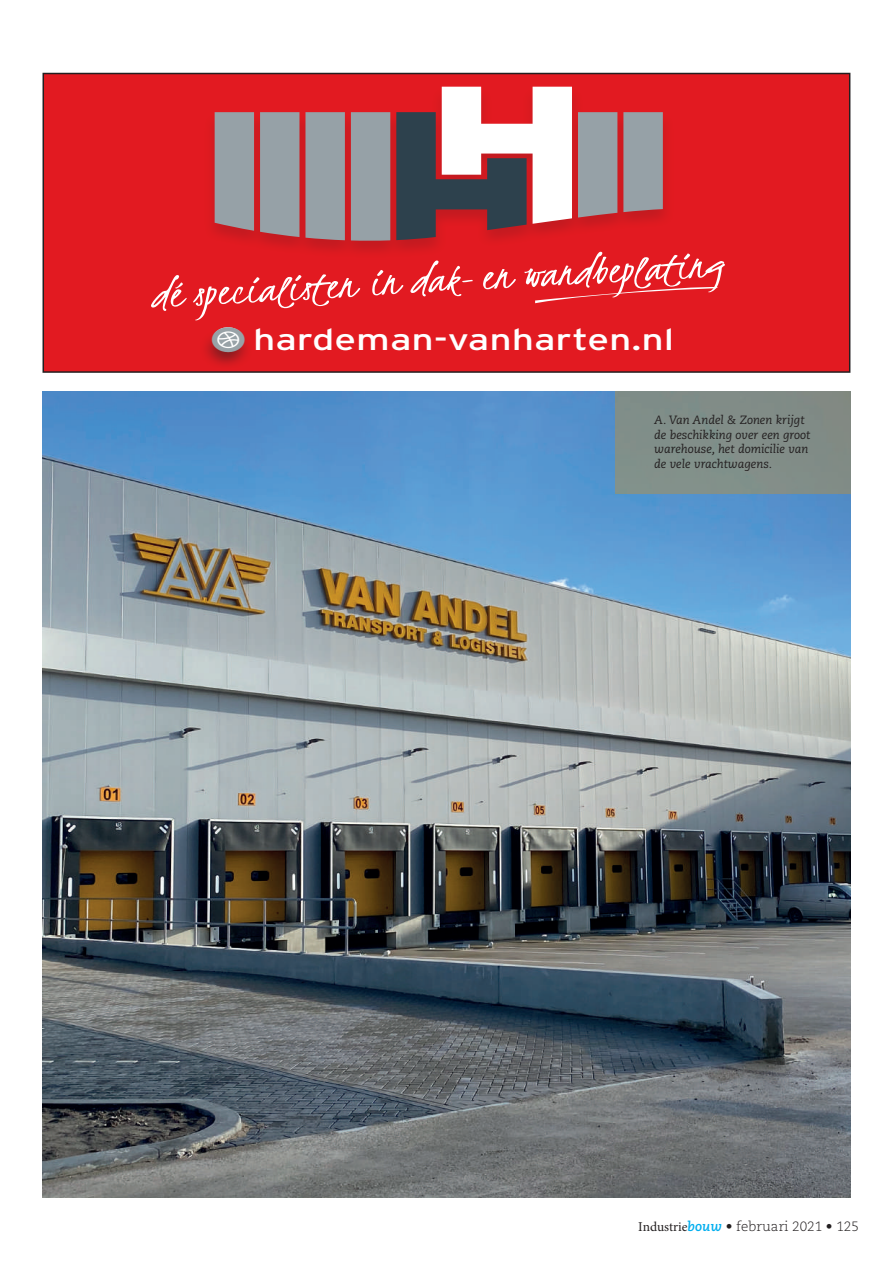
<style>
.page{position:relative;width:893px;height:1263px;background:#fff}
.page>*{position:absolute;margin:0;border:0;box-sizing:border-box;transform-origin:0 0}
.t1{font:40.8px "Kristi";color:#fff;scale:1.31 1}
.t2{font:30px "Interstate";color:#fff;scale:1.31 1}
.t3{font:300 13.5px "Caecilia";color:#231f20}
.t4{font:italic 12px/14.4px "Caecilia";color:#231f20}
.s1{font-family:"typeecon";font-size:25.8px;color:#98a2a7}
.s2{font-family:"Minion Pro";font-weight:400}
.s3{font-weight:700;font-style:italic;color:#00aeef}
</style>
<div class="page">
<div style="left:43px;top:73px;width:807px;height:299px;background:#e21a21"></div>
<svg style="left:535px;top:287px;width:183px;height:16px"></svg>
<div style="left:199px;top:328px;width:55px;height:41px;background:#231f20;opacity:.49"></div>
<div style="left:213px;top:327px;width:30px;height:22px;background:#fff;border-radius:50%"></div>
<div style="left:202px;top:86px;width:473px;height:173px;background:#231f20;opacity:.16"></div>
<div style="left:578px;top:112px;width:39px;height:106px;background:#96a1a7"></div>
<svg style="left:623px;top:112px;width:40px;height:100px"></svg>
<div style="left:351px;top:112px;width:39px;height:129px;background:#96a1a7"></div>
<div style="left:305px;top:112px;width:40px;height:128px;background:#96a1a7"></div>
<div style="left:260px;top:112px;width:39px;height:125px;background:#96a1a7"></div>
<div style="left:215px;top:112px;width:39px;height:119px;background:#96a1a7"></div>
<svg style="left:396px;top:87px;width:176px;height:153px"></svg>
<div style="left:43px;top:73px;width:807px;height:300px;border:2px solid #231f20"></div>
<img style="left:43px;top:392px;width:807px;height:806px">
<div style="left:615px;top:391px;width:235px;height:103px;background:#818d88"></div>
<h1 class="t1" style="left:151px;top:268px;width:438px;rotate:-3deg">dé specialisten in dak- en wandbeplating</h1>
<h2 class="t2" style="left:210px;top:322px;width:356px"><span class="s1">D</span> hardeman-vanharten.nl</h2>
<p class="t4" style="left:654px;top:413px;width:158px">A. Van Andel &amp; Zonen krijgt de beschikking over een groot warehouse, het domicilie van de vele vrachtwagens.</p>
<p class="t3" style="left:638px;top:1218px;width:222px"><span class="s2">Industrie</span><span class="s3">bouw</span> • februari 2021 • 125</p>
</div>
